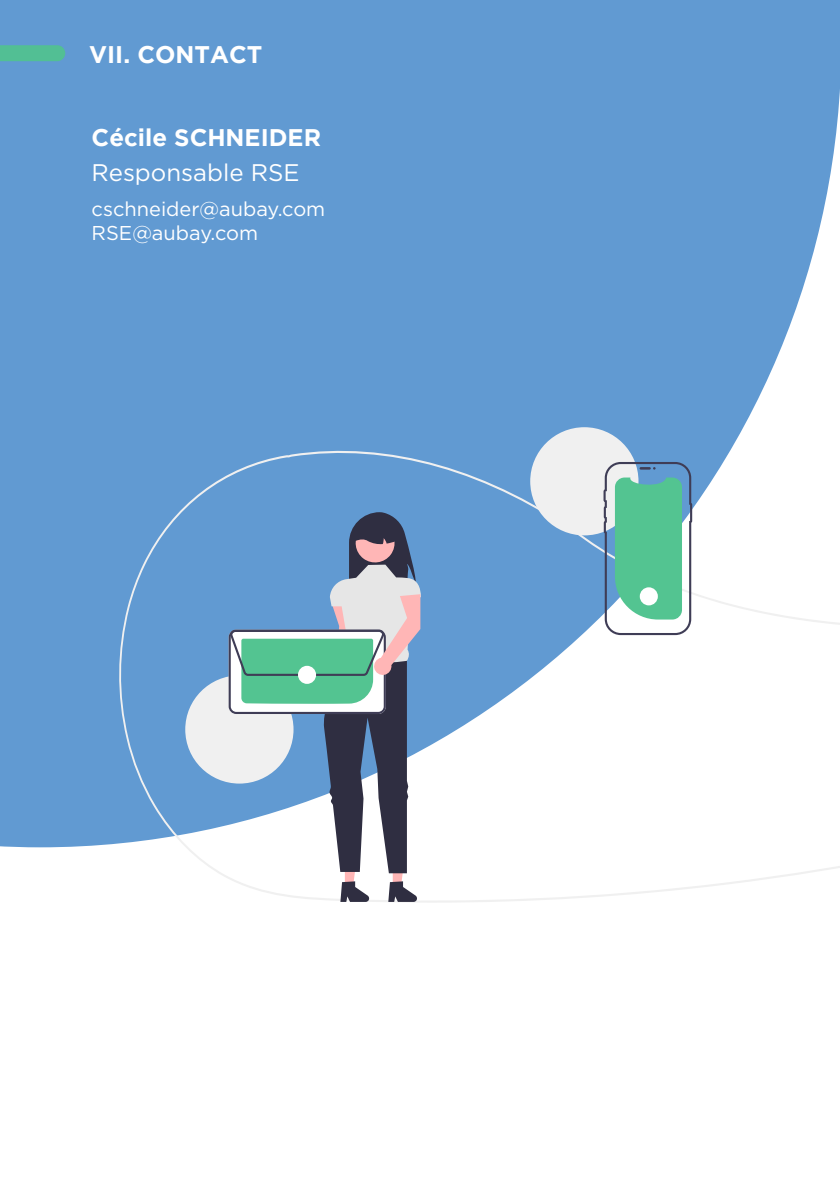
<style>
.page{position:relative;width:840px;height:1191px;background:#fff}
.page>*{position:absolute;margin:0;border:0;box-sizing:border-box;transform-origin:0 0}
.t1{font:700 24px "Gotham";color:#fff}
.t2{font:24px "Gotham";color:#fff}
.t3{font:20px "Gotham";color:#fff}
</style>
<div class="page">
<div style="left:0;top:0;width:839px;height:847px;background:#619ad2"></div>
<svg style="left:0;top:45px;width:65px;height:16px"></svg>
<svg style="left:116px;top:440px;width:723px;height:462px"></svg>
<div style="left:185px;top:675px;width:108px;height:108px;background:#f0f0f0;border-radius:50%"></div>
<div style="left:530px;top:427px;width:108px;height:108px;background:#f0f0f0;border-radius:50%"></div>
<svg style="left:603px;top:462px;width:88px;height:173px"></svg>
<div style="left:639px;top:587px;width:18px;height:18px;background:#fff;border-radius:50%"></div>
<svg style="left:228px;top:512px;width:192px;height:390px"></svg>
<p class="t1" style="left:89px;top:40px;width:175px">VII. CONTACT</p>
<p class="t1" style="left:92px;top:124px;width:231px">Cécile SCHNEIDER</p>
<p class="t2" style="left:92px;top:157px;width:209px">Responsable RSE</p>
<p class="t3" style="left:92px;top:196px;width:235px">cschneider@aubay.com</p>
<p class="t3" style="left:92px;top:220px;width:168px">RSE@aubay.com</p>
</div>
